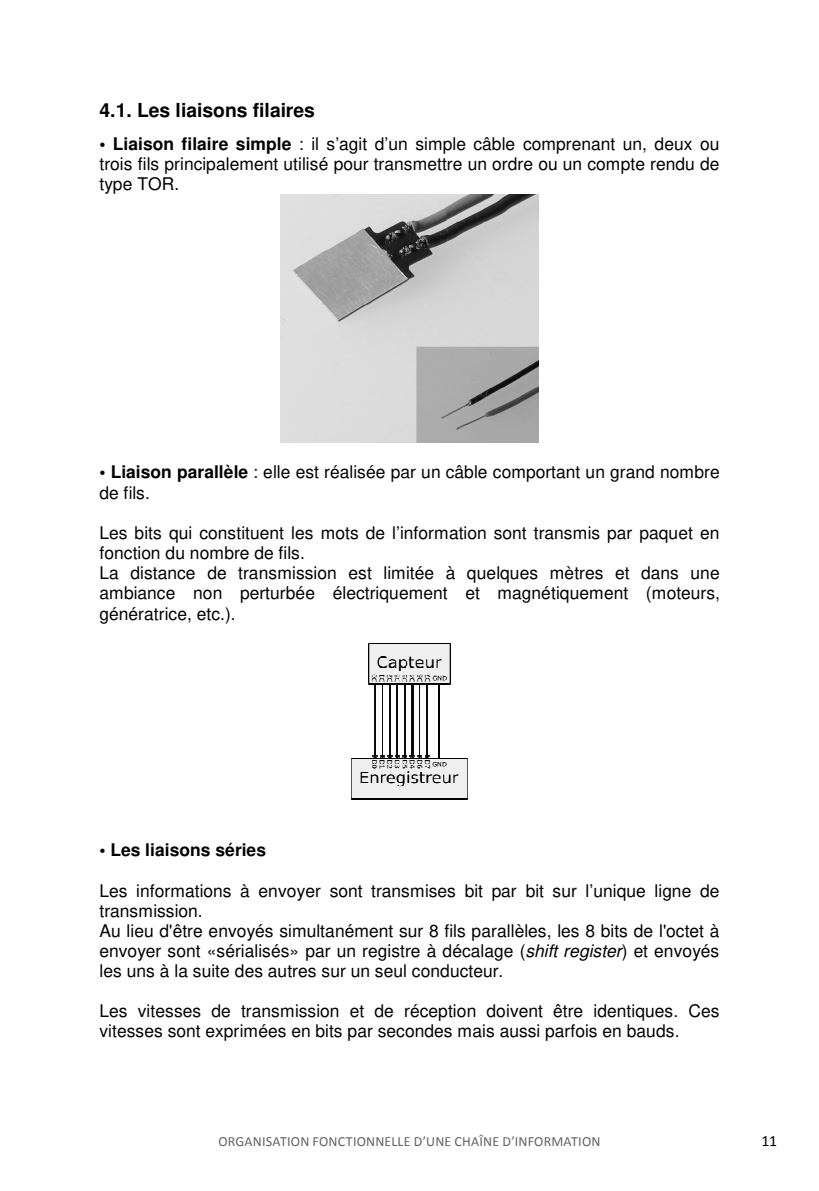
<style>
.page{position:relative;width:819px;height:1191px;background:#fff}
.page>*{position:absolute;margin:0;border:0;box-sizing:border-box;transform-origin:0 0}
.t1{font:700 19.25px "Helvetica";color:#000}
.t2{font:17.5px/20.1px "Helvetica";color:#000}
.t3{font:700 17.5px "Helvetica";color:#000}
.t4{font:15.75px "Calibri";color:#000}
.t5{font:14px "Calibri";letter-spacing:.015em;color:#636363}
.s1{font-weight:700}
.s2{font-style:italic}
</style>
<div class="page">
<img style="left:280px;top:194px;width:258px;height:248px">
<img style="left:369px;top:643px;width:81px;height:42px">
<svg style="left:372px;top:684px;width:57px;height:75px"></svg>
<svg style="left:438px;top:684px;width:1px;height:75px"></svg>
<img style="left:352px;top:759px;width:115px;height:41px">
<p class="t1" style="left:99px;top:103px;width:217px">4.1. Les liaisons filaires</p>
<p class="t2" style="left:99px;top:135px;width:621px;text-align:justify"><span class="s1">• Liaison filaire simple</span> : il s’agit d’un simple câble comprenant un, deux ou trois fils principalement utilisé pour transmettre un ordre ou un compte rendu de type TOR.</p>
<p class="t2" style="left:99px;top:463px;width:621px"><span class="s1">• Liaison parallèle</span> : elle est réalisée par un câble comportant un grand nombre de fils.</p>
<p class="t2" style="left:99px;top:524px;width:622px">Les bits qui constituent les mots de l’information sont transmis par paquet en fonction du nombre de fils.<br>La distance de transmission est limitée à quelques mètres et dans une ambiance non perturbée électriquement et magnétiquement (moteurs, génératrice, etc.).</p>
<p class="t3" style="left:99px;top:842px;width:168px">• Les liaisons séries</p>
<p class="t2" style="left:99px;top:882px;width:621px">Les informations à envoyer sont transmises bit par bit sur l’unique ligne de transmission.<br>Au lieu d'être envoyés simultanément sur 8 fils parallèles, les 8 bits de l'octet à envoyer sont «sérialisés» par un registre à décalage (<span class="s2">shift register</span>) et envoyés les uns à la suite des autres sur un seul conducteur.</p>
<p class="t2" style="left:99px;top:1002px;width:621px">Les vitesses de transmission et de réception doivent être identiques. Ces vitesses sont exprimées en bits par secondes mais aussi parfois en bauds.</p>
<p class="t5" style="left:218px;top:1132px;width:319px">ORGANISATION FONCTIONNELLE D’UNE CHAÎNE D’INFORMAT</p>
<p class="t5" style="left:578px;top:1132px;width:24px">ION</p>
<p class="t4" style="left:761px;top:1131px;width:17px">11</p>
</div>
